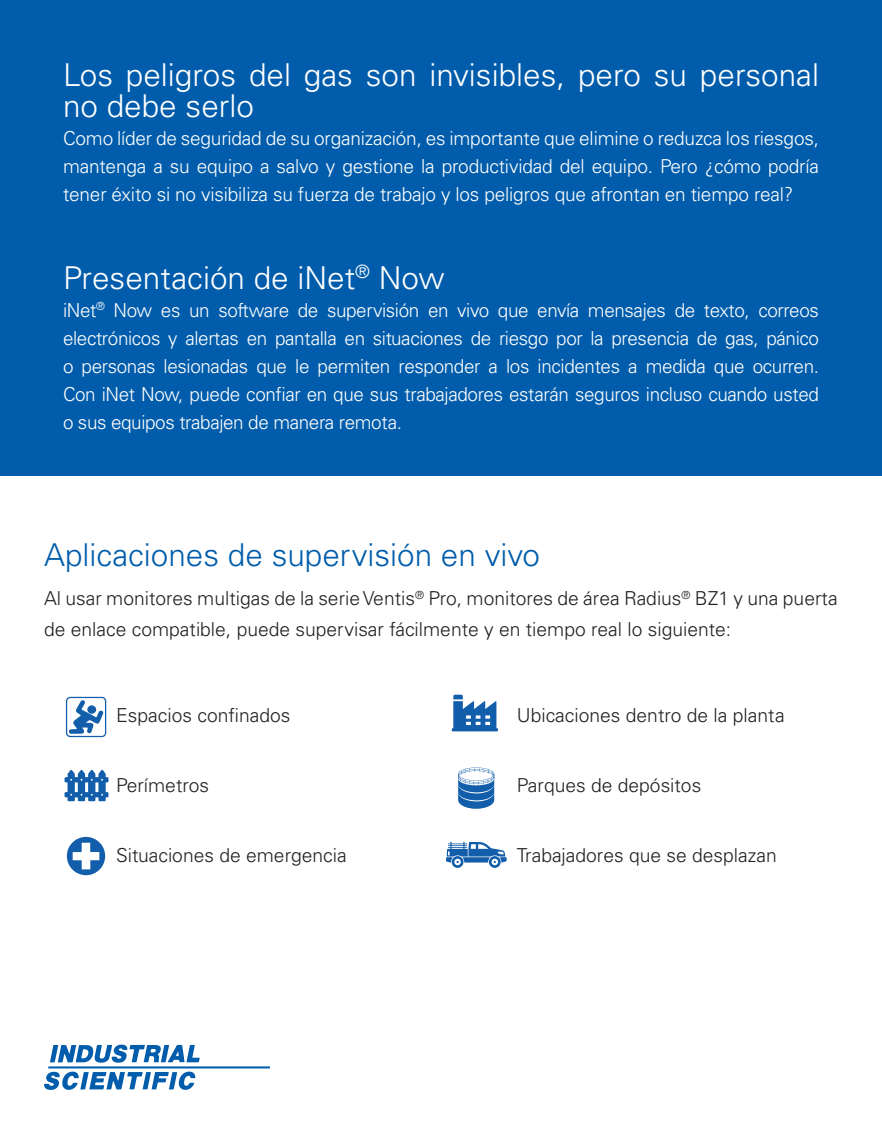
<style>
.page{position:relative;width:882px;height:1134px;background:#015dab}
.page>*{position:absolute;margin:0;border:0;box-sizing:border-box;transform-origin:0 0}
.t1{font:300 31.5px/31.5px "Univers LT Std";color:#fff}
.t2{font:300 31.5px "Univers LT Std";color:#015dab}
.t3{font:300 19.25px/28px "Univers LT Std";letter-spacing:-.01em;color:#fff;text-align:justify}
.t4{font:300 19.25px/31.5px "Univers LT Std";color:#231f20}
</style>
<div class="page">
<div style="left:0;top:477px;width:882px;height:657px;background:#fff"></div>
<svg style="left:69px;top:700px;width:35px;height:34px"></svg>
<div style="left:87px;top:705px;width:9px;height:9px;background:#125eaa;border-radius:50%"></div>
<div style="left:66px;top:697px;width:40px;height:40px;border:1px solid #125eaa;border-radius:4px"></div>
<svg style="left:65px;top:770px;width:44px;height:31px"></svg>
<svg style="left:67px;top:837px;width:38px;height:38px"></svg>
<svg style="left:452px;top:695px;width:46px;height:36px"></svg>
<svg style="left:446px;top:842px;width:61px;height:26px"></svg>
<svg style="left:458px;top:767px;width:37px;height:42px"></svg>
<svg style="left:50px;top:1045px;width:150px;height:18px"></svg>
<hr style="left:48px;top:1066px;width:222px;height:2px;background:#015dab">
<svg style="left:44px;top:1071px;width:151px;height:19px"></svg>
<p class="t1" style="left:63px;top:59px;width:758px">Los peligros del gas son invisibles, pero su personal no debe serlo</p>
<p class="t3" style="left:63px;top:125px;width:758px">Como líder de seguridad de su organización, es importante que elimine o reduzca los riesgos, mantenga a su equipo a salvo y gestione la productividad del equipo. Pero ¿cómo podría tener éxito si no visibiliza su fuerza de trabajo y los peligros que afrontan en tiempo real?</p>
<p class="t1" style="left:63px;top:262px;width:383px">Presentación de iNet<sup>®</sup> Now</p>
<p class="t3" style="left:63px;top:296px;width:758px">iNet<sup>®</sup> Now es un software de supervisión en vivo que envía mensajes de texto, correos electrónicos y alertas en pantalla en situaciones de riesgo por la presencia de gas, pánico o personas lesionadas que le permiten responder a los incidentes a medida que ocurren.<br>Con iNet Now, puede confiar en que sus trabajadores estarán seguros incluso cuando usted o sus equipos trabajen de manera remota.</p>
<p class="t2" style="left:44px;top:535px;width:498px">Aplicaciones de supervisión en vivo</p>
<p class="t4" style="left:44px;top:582px;width:795px">Al usar monitores multigas de la serie Ventis<sup>®</sup> Pro, monitores de área Radius<sup>®</sup> BZ1 y una puerta de enlace compatible, puede supervisar fácilmente y en tiempo real lo siguiente:</p>
<p class="t4" style="left:116px;top:699px;width:176px">Espacios confinados</p>
<p class="t4" style="left:517px;top:699px;width:269px">Ubicaciones dentro de la planta</p>
<p class="t4" style="left:116px;top:769px;width:95px">Perímetros</p>
<p class="t4" style="left:517px;top:769px;width:186px">Parques de depósitos</p>
<p class="t4" style="left:116px;top:839px;width:232px">Situaciones de emergencia</p>
<p class="t4" style="left:517px;top:839px;width:261px">Trabajadores que se desplazan</p>
</div>
